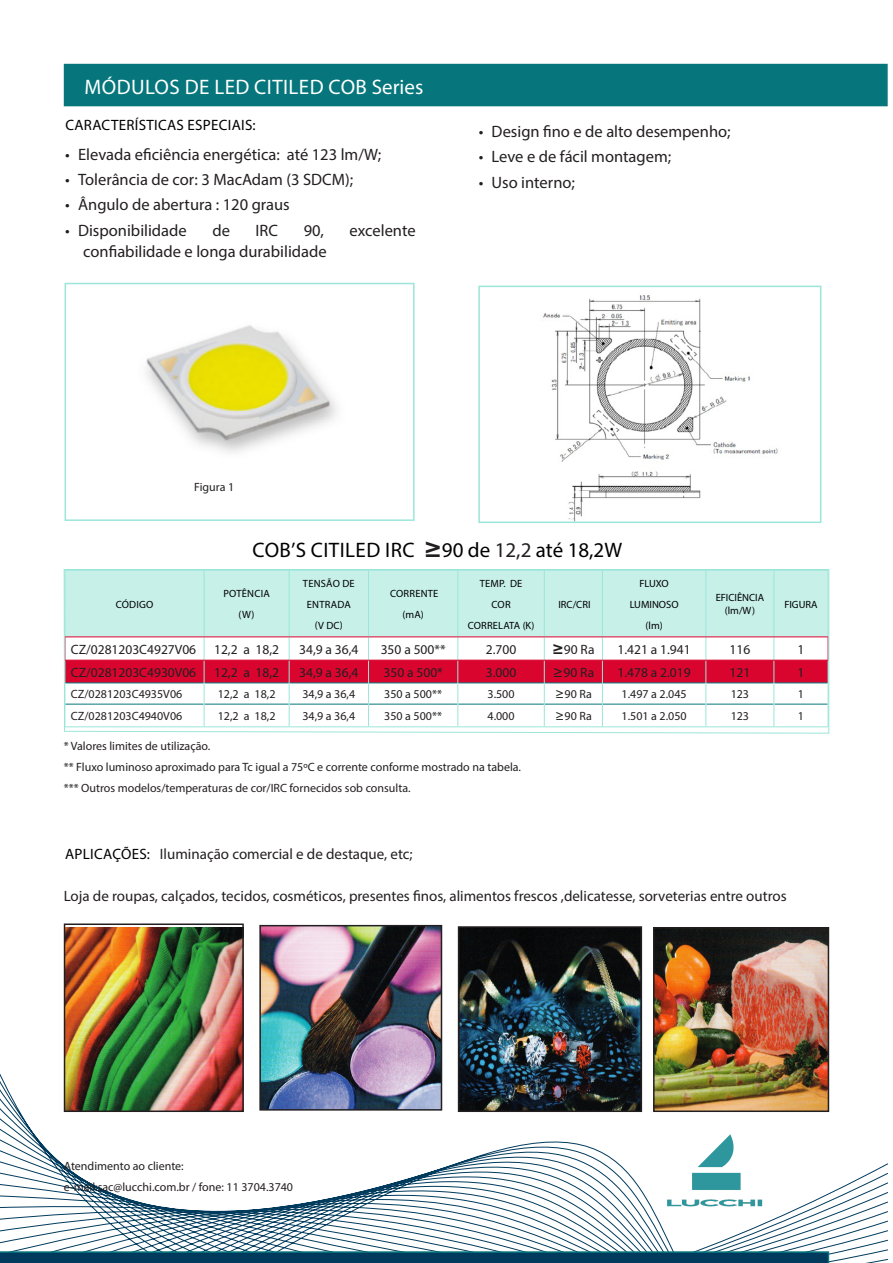
<style>
.page{position:relative;width:893px;height:1263px;background:#fff}
.page>*{position:absolute;margin:0;border:0;box-sizing:border-box;transform-origin:0 0}
.Textos{font:21px "Myriad Pro";letter-spacing:.02em;color:#000}
.Textos-2{font:21px "Myriad Pro";letter-spacing:.02em;color:#fff}
.t1{font:16.5px "Myriad Pro";color:#231f20}
.Textos-3{font:15px "Myriad Pro";color:#231f20}
.Textos-4{font:15px "Myriad Pro";letter-spacing:.02em;color:#000}
.t2{font:13.5px "Myriad Pro";color:#231f20}
.t3{font:12px "Myriad Pro";color:#231f20}
.t4{font:10.5px/21px "Myriad Pro";letter-spacing:.005em;color:#000;text-align:center}
.s1{font-family:"Verdana";font-weight:700;color:#231f20}
.s2{color:#231f20}
.s3{font-family:"Verdana";font-weight:700}
.s4{font-family:"Verdana"}
.s5{color:#000}
</style>
<div class="page">
<svg style="left:0;top:1073px;width:888px;height:190px"></svg>
<svg style="left:0;top:1251px;width:63px;height:12px"></svg>
<div style="left:64px;top:64px;width:824px;height:42px;background:#06767c"></div>
<img style="left:146px;top:325px;width:191px;height:128px">
<div style="left:65px;top:283px;width:350px;height:238px;border:2px solid #9be6d9"></div>
<img style="left:541px;top:295px;width:237px;height:225px">
<div style="left:478px;top:286px;width:343px;height:237px;border:2px solid #9be6d9"></div>
<svg style="left:63px;top:569px;width:767px;height:694px"></svg>
<img style="left:67px;top:927px;width:174px;height:182px">
<div style="left:64px;top:923px;width:180px;height:189px;border:2px solid #231f20"></div>
<img style="left:262px;top:928px;width:177px;height:179px">
<div style="left:259px;top:925px;width:183px;height:185px;border:2px solid #231f20"></div>
<img style="left:461px;top:929px;width:178px;height:180px">
<div style="left:458px;top:926px;width:184px;height:186px;border:2px solid #231f20"></div>
<img style="left:656px;top:930px;width:170px;height:179px">
<div style="left:653px;top:927px;width:176px;height:185px;border:2px solid #231f20"></div>
<p class="Textos-2" style="left:84px;top:74px;width:340px">MÓDULOS DE LED CITILED COB Series</p>
<p class="Textos-4" style="left:65px;top:116px;width:192px">CARACTERÍSTICAS ESPECIAIS:</p>
<p class="t1" style="left:65px;top:144px;width:317px">• Elevada eficiência energética: até 123 lm/W;</p>
<p class="t1" style="left:65px;top:169px;width:289px">• Tolerância de cor: 3 MacAdam (3 SDCM);</p>
<p class="t1" style="left:65px;top:195px;width:226px">• Ângulo de abertura : 120 graus</p>
<p class="t1" style="left:65px;top:220px;width:123px">• Disponibilidade</p>
<p class="t1" style="left:212px;top:220px;width:19px">de</p>
<p class="t1" style="left:256px;top:220px;width:24px">IRC</p>
<p class="t1" style="left:304px;top:220px;width:22px">90,</p>
<p class="t1" style="left:350px;top:220px;width:68px">excelente</p>
<p class="t1" style="left:83px;top:241px;width:245px">confiabilidade e longa durabilidade</p>
<p class="t1" style="left:479px;top:121px;width:253px">• Design fino e de alto desempenho;</p>
<p class="t1" style="left:479px;top:147px;width:194px">• Leve e de fácil montagem;</p>
<p class="t1" style="left:479px;top:172px;width:98px">• Uso interno;</p>
<p class="t3" style="left:194px;top:479px;width:42px">Figura 1</p>
<p class="t4" style="left:116px;top:593px;width:39px">CÓDIGO</p>
<p class="Textos" style="left:252px;top:537px;width:371px">COB’S CITILED IRC <span class="s1">≥</span>90 de <span class="s2">12,2</span> até 18,2W</p>
<p class="t4" style="left:223px;top:583px;width:48px">POTÊNCIA</p>
<p class="t4" style="left:239px;top:604px;width:17px">(W)</p>
<p class="t4" style="left:303px;top:572px;width:53px">TENSÃO DE<br>ENTRADA</p>
<p class="t4" style="left:315px;top:614px;width:29px">(V DC)</p>
<p class="t4" style="left:390px;top:583px;width:50px">CORRENTE</p>
<p class="t4" style="left:403px;top:604px;width:23px">(mA)</p>
<p class="t4" style="left:480px;top:572px;width:44px">TEMP. DE</p>
<p class="t4" style="left:491px;top:593px;width:21px">COR</p>
<p class="t4" style="left:468px;top:614px;width:68px">CORRELATA (K)</p>
<p class="t4" style="left:558px;top:593px;width:34px">IRC/CRI</p>
<p class="t4" style="left:639px;top:572px;width:31px">FLUXO</p>
<p class="t4" style="left:630px;top:593px;width:50px">LUMINOSO</p>
<p class="t4" style="left:645px;top:614px;width:19px">(lm)</p>
<p class="t4" style="left:716px;top:591px;width:50px;line-height:12.6px">EFICIÊNCIA (lm/W)</p>
<p class="t4" style="left:784px;top:593px;width:35px">FIGURA</p>
<p class="t2" style="left:71px;top:641px;width:127px">CZ/0281203C4927V06</p>
<p class="t2" style="left:214px;top:641px;width:67px">12,2 a 18,2</p>
<p class="t2" style="left:299px;top:641px;width:61px">34,9 a 36,4</p>
<p class="t2" style="left:381px;top:641px;width:66px">350 a 500**</p>
<p class="t2" style="left:486px;top:641px;width:32px">2.700</p>
<p class="t2" style="left:552px;top:641px;width:44px"><span class="s3">≥</span>90 Ra</p>
<p class="t2" style="left:617px;top:641px;width:75px">1.421 a 1.941</p>
<p class="t2" style="left:729px;top:641px;width:22px">116</p>
<p class="t2" style="left:797px;top:641px;width:8px">1</p>
<p class="t2" style="left:71px;top:664px;width:127px">CZ/0281203C4930V06</p>
<p class="t2" style="left:214px;top:664px;width:67px">12,2 a 18,2</p>
<p class="t2" style="left:299px;top:664px;width:61px">34,9 a 36,4</p>
<p class="t2" style="left:383px;top:664px;width:61px">350 a 500*</p>
<p class="t2" style="left:486px;top:664px;width:32px">3.000</p>
<p class="t2" style="left:552px;top:664px;width:43px"><span class="s4">≥</span>90 Ra</p>
<p class="t2" style="left:617px;top:664px;width:75px">1.478 a 2.019</p>
<p class="t2" style="left:729px;top:664px;width:22px">121</p>
<p class="t2" style="left:797px;top:664px;width:8px">1</p>
<p class="t3" style="left:71px;top:687px;width:113px">CZ/0281203C4935V06</p>
<p class="t3" style="left:218px;top:687px;width:59px">12,2 a 18,2</p>
<p class="t3" style="left:302px;top:687px;width:54px">34,9 a 36,4</p>
<p class="t3" style="left:384px;top:687px;width:59px">350 a 500**</p>
<p class="t3" style="left:487px;top:687px;width:29px">3.500</p>
<p class="t3" style="left:555px;top:687px;width:39px"><span class="s4">≥</span>90 Ra</p>
<p class="t3" style="left:622px;top:687px;width:67px">1.497 a 2.045</p>
<p class="t3" style="left:731px;top:687px;width:20px">123</p>
<p class="t3" style="left:798px;top:687px;width:8px">1</p>
<p class="t3" style="left:71px;top:708px;width:113px">CZ/0281203C4940V06</p>
<p class="t3" style="left:218px;top:708px;width:59px">12,2 a 18,2</p>
<p class="t3" style="left:302px;top:708px;width:54px">34,9 a 36,4</p>
<p class="t3" style="left:384px;top:708px;width:59px">350 a 500**</p>
<p class="t3" style="left:487px;top:708px;width:29px">4.000</p>
<p class="t3" style="left:555px;top:709px;width:39px"><span class="s4">≥</span>90 Ra</p>
<p class="t3" style="left:622px;top:708px;width:67px">1.501 a 2.050</p>
<p class="t3" style="left:731px;top:708px;width:20px">123</p>
<p class="t3" style="left:798px;top:708px;width:8px">1</p>
<p class="t3" style="left:64px;top:739px;width:148px">* Valores limites de utilização.</p>
<p class="t3" style="left:64px;top:760px;width:459px">** Fluxo luminoso aproximado para Tc igual a 75ºC e corrente conforme mostrado na tabela.</p>
<p class="t3" style="left:64px;top:781px;width:348px">*** Outros modelos/temperaturas de cor/IRC fornecidos sob consulta.</p>
<p class="Textos-3" style="left:65px;top:844px;width:349px"><span class="s5">APLICAÇÕES:</span> Iluminação comercial e de destaque, etc;</p>
<p class="Textos-3" style="left:64px;top:886px;width:724px">Loja de roupas, calçados, tecidos, cosméticos, presentes finos, alimentos frescos ,delicatesse, sorveterias entre outros</p>
<p class="t3" style="left:64px;top:1158px;width:121px">Atendimento ao cliente:</p>
<p class="t3" style="left:64px;top:1179px;width:231px">e-mail:sac@lucchi.com.br / fone: 11 3704.3740</p>
</div>
